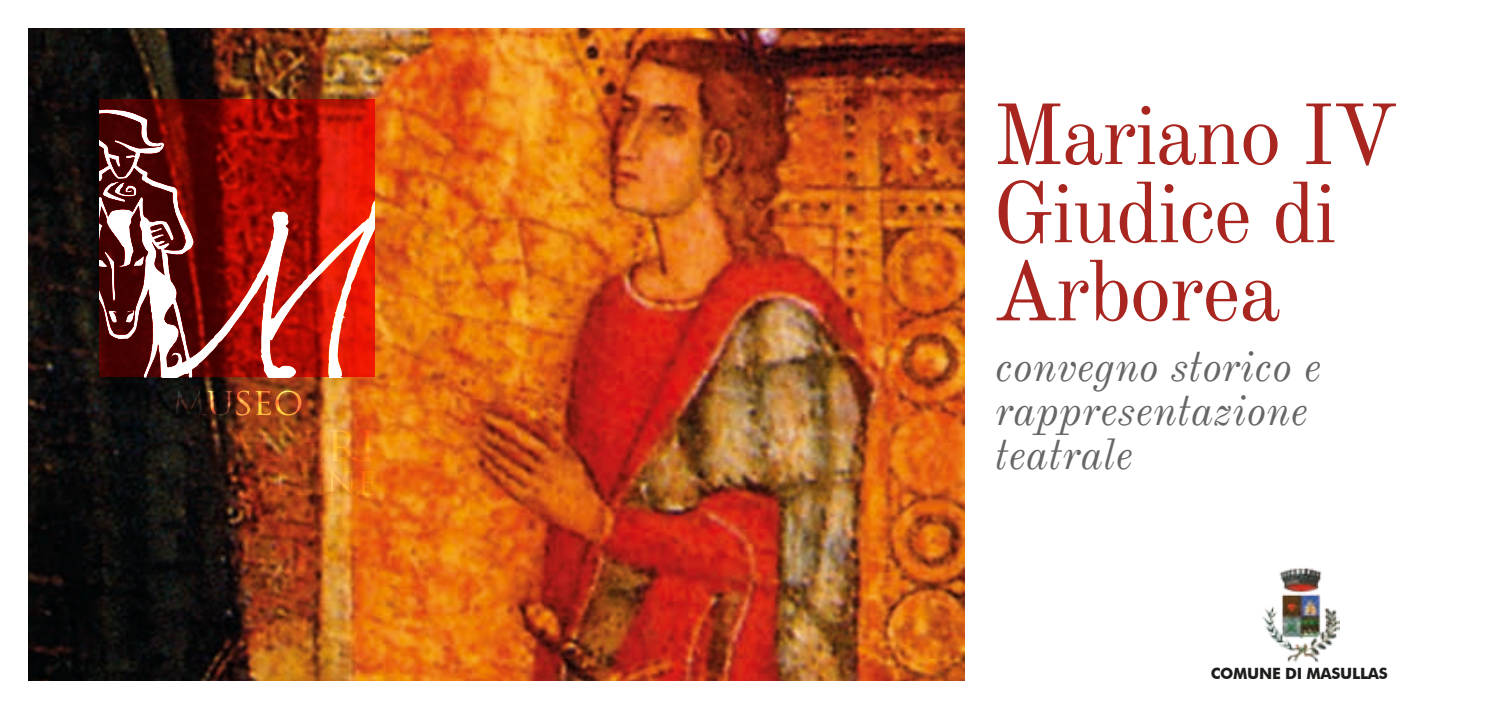
<style>
.page{position:relative;width:1489px;height:709px;background:#fff}
.page>*{position:absolute;margin:0;border:0;box-sizing:border-box;transform-origin:0 0}
.t1{font:85px/78px "Old Standard TT";letter-spacing:-.025em;color:#a92620}
.t2{font:italic 42.5px/43.8px "Old Standard TT";color:#666}
.t3{font:700 15.5px "Futura BT";letter-spacing:-.02em;color:#1d1d1b}
</style>
<div class="page">
<img style="left:28px;top:28px;width:936px;height:652px">
<svg style="left:103px;top:430px;width:11px;height:31px"></svg>
<svg style="left:135px;top:424px;width:145px;height:38px;background:#442213"></svg>
<svg style="left:286px;top:430px;width:10px;height:31px"></svg>
<svg style="left:303px;top:430px;width:19px;height:31px"></svg>
<svg style="left:329px;top:430px;width:44px;height:31px"></svg>
<svg style="left:101px;top:471px;width:105px;height:24px;background:#0f0f0d"></svg>
<img style="left:220px;top:470px;width:154px;height:25px">
<img style="left:173px;top:390px;width:128px;height:25px">
<img style="left:1262px;top:567px;width:77px;height:96px">
<svg style="left:99px;top:99px;width:275px;height:10px;background:#7f0803"></svg>
<svg style="left:99px;top:109px;width:275px;height:268px"></svg>
<h1 class="t1" style="left:992px;top:97px;width:407px">Mariano IV<br>Giudice di<br>Arborea</h1>
<p class="t2" style="left:994px;top:345px;width:328px">convegno storico e rappresentazione teatrale</p>
<p class="t3" style="left:1210px;top:664px;width:179px">COMUNE DI MASULLAS</p>
</div>
